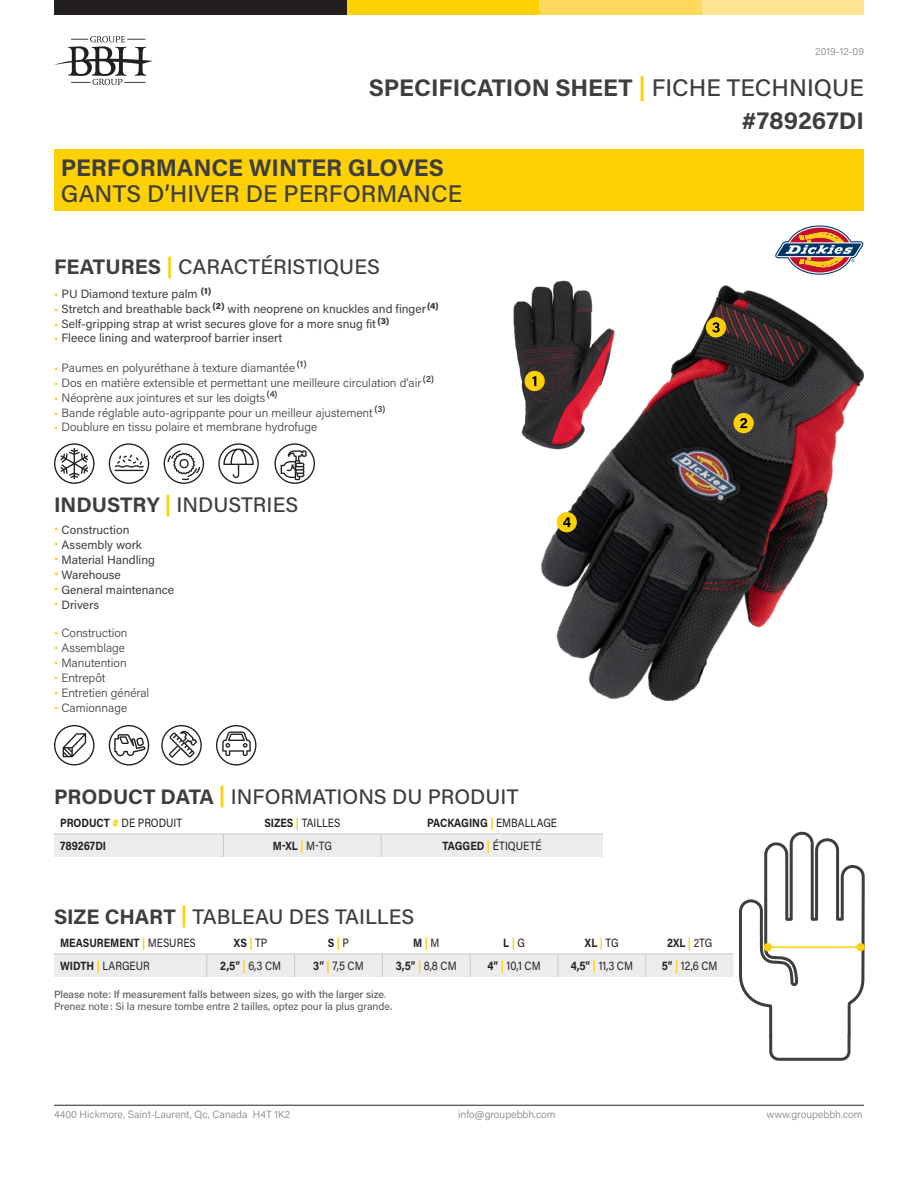
<style>
.page{position:relative;width:918px;height:1188px;background:#fff}
.page>*{position:absolute;margin:0;border:0;box-sizing:border-box;transform-origin:0 0}
.Nom_du_produit_-_Ang{font:700 24px "Acumin Pro";color:#3e3e3f}
.Nom_de_produit_-_Fra{font:500 24px "Acumin Pro";color:#3e3e3f}
.Sous-titre_-_Anglais{font:500 21px "Acumin Pro";color:#3e3e3f}
.t1{font:300 12px "Acumin Pro";color:#3e3e3f}
.t2{font:12px "Acumin Pro";color:#3e3e3f}
.Tableau_Anglais{font:12px "Acumin Pro";color:#231f20;scale:.86 1}
.Tableau_Anglais-2{font:700 12px "Acumin Pro";color:#231f20;scale:.86 1}
.Bas_de_Page{font:10.5px/12px "Acumin Pro";color:#57585a}
.t3{font:300 10.5px "Acumin Pro";color:#808285}
.s1{color:#fed006}
.s2{font-weight:500}
.s3{font-weight:700}
.s4{font-weight:700;color:#fed006}
.s5{font-weight:300;color:#fed006}
.s6{font-weight:400}
.s7{font-weight:300}
</style>
<div class="page">
<svg style="left:54px;top:36px;width:99px;height:49px"></svg>
<svg style="left:109px;top:725px;width:40px;height:40px"></svg>
<svg style="left:216px;top:725px;width:40px;height:40px"></svg>
<svg style="left:54px;top:725px;width:41px;height:40px"></svg>
<svg style="left:161px;top:725px;width:41px;height:40px"></svg>
<svg style="left:54px;top:443px;width:41px;height:41px"></svg>
<svg style="left:109px;top:443px;width:40px;height:41px"></svg>
<svg style="left:164px;top:443px;width:40px;height:41px"></svg>
<svg style="left:274px;top:443px;width:41px;height:41px"></svg>
<svg style="left:218px;top:443px;width:41px;height:41px"></svg>
<svg style="left:775px;top:225px;width:89px;height:50px"></svg>
<img style="left:513px;top:301px;width:12px;height:136px">
<img style="left:525px;top:280px;width:339px;height:421px">
<div style="left:54px;top:0;width:293px;height:15px;background:#231f20"></div>
<div style="left:347px;top:0;width:192px;height:15px;background:#fed006"></div>
<div style="left:702px;top:0;width:162px;height:15px;background:#ffe593"></div>
<div style="left:539px;top:0;width:163px;height:15px;background:#fed95c"></div>
<div style="left:54px;top:150px;width:810px;height:61px;background:#fed006"></div>
<div style="left:525px;top:371px;width:20px;height:20px;background:#fed006;border-radius:50%"></div>
<svg style="left:532px;top:376px;width:4px;height:10px"></svg>
<div style="left:706px;top:317px;width:20px;height:21px;background:#fed006;border-radius:50%"></div>
<svg style="left:712px;top:322px;width:8px;height:11px"></svg>
<hr style="left:54px;top:1105px;width:810px;height:1px;background:#57585a">
<div style="left:734px;top:413px;width:20px;height:20px;background:#fed006;border-radius:50%"></div>
<svg style="left:740px;top:418px;width:7px;height:10px"></svg>
<div style="left:557px;top:512px;width:20px;height:20px;background:#fed006;border-radius:50%"></div>
<svg style="left:563px;top:517px;width:8px;height:10px"></svg>
<svg style="left:54px;top:831px;width:811px;height:230px"></svg>
<p class="t3" style="left:815px;top:44px;width:50px">2019-12-09</p>
<h1 class="Nom_du_produit_-_Ang" style="left:369px;top:71px;width:497px">SPECIFICATION SHEET <span class="s1">|</span> <span class="s2">FICHE TECHNIQUE</span></h1>
<p class="Nom_du_produit_-_Ang" style="left:61px;top:151px;width:385px">PERFORMANCE WINTER GLOVES</p>
<p class="Nom_de_produit_-_Fra" style="left:61px;top:177px;width:403px">GANTS D’HIVER DE PERFORMANCE</p>
<h2 class="Sous-titre_-_Anglais" style="left:54px;top:252px;width:327px"><span class="s3">FEATURES</span> <span class="s4">|</span> CARACTÉRISTIQUES</h2>
<p class="t2" style="left:54px;top:286px;width:159px"><span class="s5">•</span> PU Diamond texture palm <sup>(1)</sup></p>
<p class="t2" style="left:54px;top:301px;width:386px"><span class="s5">•</span> Stretch and breathable back <sup>(2)</sup> with neoprene on knuckles and finger <sup>(4)</sup></p>
<p class="t2" style="left:54px;top:316px;width:337px"><span class="s5">•</span> Self-gripping strap at wrist secures glove for a more snug fit <sup>(3)</sup></p>
<p class="t2" style="left:54px;top:330px;width:230px"><span class="s5">•</span> Fleece lining and waterproof barrier insert</p>
<p class="t1" style="left:54px;top:359px;width:254px"><span class="s1">•</span> Paumes en polyuréthane à texture diamantée <sup>(1)</sup></p>
<p class="t1" style="left:54px;top:374px;width:382px"><span class="s1">•</span> Dos en matière extensible et permettant une meilleure circulation d’air <sup>(2)</sup></p>
<p class="t1" style="left:54px;top:389px;width:225px"><span class="s1">•</span> Néoprène aux jointures et sur les doigts <sup>(4)</sup></p>
<p class="t1" style="left:54px;top:404px;width:333px"><span class="s1">•</span> Bande réglable auto-agrippante pour un meilleur ajustement <sup>(3)</sup></p>
<p class="t1" style="left:54px;top:418px;width:265px"><span class="s1">•</span> Doublure en tissu polaire et membrane hydrofuge</p>
<h2 class="Sous-titre_-_Anglais" style="left:54px;top:490px;width:246px"><span class="s3">INDUSTRY</span> <span class="s4">|</span> INDUSTRIES</h2>
<p class="t2" style="left:54px;top:521px;width:77px"><span class="s1">•</span> Construction</p>
<p class="t2" style="left:54px;top:536px;width:90px"><span class="s1">•</span> Assembly work</p>
<p class="t2" style="left:54px;top:551px;width:103px"><span class="s1">•</span> Material Handling</p>
<p class="t2" style="left:54px;top:566px;width:68px"><span class="s1">•</span> Warehouse</p>
<p class="t2" style="left:54px;top:581px;width:122px"><span class="s1">•</span> General maintenance</p>
<p class="t2" style="left:54px;top:596px;width:47px"><span class="s1">•</span> Drivers</p>
<p class="t1" style="left:54px;top:625px;width:75px"><span class="s1">•</span> Construction</p>
<p class="t1" style="left:54px;top:640px;width:73px"><span class="s1">•</span> Assemblage</p>
<p class="t1" style="left:54px;top:655px;width:74px"><span class="s1">•</span> Manutention</p>
<p class="t1" style="left:54px;top:670px;width:53px"><span class="s1">•</span> Entrepôt</p>
<p class="t1" style="left:54px;top:685px;width:97px"><span class="s1">•</span> Entretien général</p>
<p class="t1" style="left:54px;top:700px;width:75px"><span class="s1">•</span> Camionnage</p>
<p class="Nom_du_produit_-_Ang" style="left:741px;top:103px;width:124px">#789267DI</p>
<p class="Sous-titre_-_Anglais" style="left:54px;top:782px;width:466px"><span class="s3">PRODUCT DATA</span> <span class="s4">|</span> INFORMATIONS DU PRODUIT</p>
<p class="Tableau_Anglais" style="left:60px;top:814px;width:144px"><span class="s3">PRODUCT</span> <span class="s4">#</span> DE PRODUIT</p>
<p class="Tableau_Anglais" style="left:264px;top:814px;width:90px"><span class="s3">SIZES</span> <span class="s4">|</span> TAILLES</p>
<p class="Tableau_Anglais-2" style="left:427px;top:814px;width:153px">PACKAGING <span class="s1">|</span> <span class="s6">EMBALLAGE</span></p>
<p class="Tableau_Anglais-2" style="left:60px;top:837px;width:55px">789267DI</p>
<p class="Tableau_Anglais-2" style="left:273px;top:837px;width:70px">M-XL <span class="s1">|</span> <span class="s6">M-TG</span></p>
<p class="Tableau_Anglais" style="left:443px;top:838px;width:117px"><span class="s3">TAGGED</span> <span class="s4">|</span> ÉTIQUETÉ</p>
<p class="Sous-titre_-_Anglais" style="left:54px;top:902px;width:362px"><span class="s3">SIZE CHART</span> <span class="s4">|</span> TABLEAU DES TAILLES</p>
<p class="Tableau_Anglais-2" style="left:60px;top:934px;width:159px">MEASUREMENT <span class="s1">|</span> <span class="s6">MESURES</span></p>
<p class="Tableau_Anglais-2" style="left:234px;top:934px;width:40px">XS <span class="s1">|</span> <span class="s6">TP</span></p>
<p class="Tableau_Anglais-2" style="left:328px;top:934px;width:26px">S <span class="s1">|</span> <span class="s6">P</span></p>
<p class="Tableau_Anglais-2" style="left:413px;top:934px;width:32px">M <span class="s1">|</span> <span class="s6">M</span></p>
<p class="Tableau_Anglais-2" style="left:503px;top:934px;width:27px">L <span class="s1">|</span> <span class="s6">G</span></p>
<p class="Tableau_Anglais-2" style="left:585px;top:934px;width:41px">XL <span class="s1">|</span> <span class="s6">TG</span></p>
<p class="Tableau_Anglais-2" style="left:667px;top:934px;width:54px">2XL <span class="s1">|</span> <span class="s6">2TG</span></p>
<p class="Tableau_Anglais" style="left:60px;top:958px;width:106px"><span class="s3">WIDTH</span> <span class="s4">|</span> LARGEUR</p>
<p class="Tableau_Anglais" style="left:220px;top:958px;width:72px"><span class="s3">2,5″</span> <span class="s4">|</span> 6,3 CM</p>
<p class="Tableau_Anglais" style="left:313px;top:958px;width:60px"><span class="s3">3″</span> <span class="s4">|</span> 7,5 CM</p>
<p class="Tableau_Anglais" style="left:396px;top:958px;width:72px"><span class="s3">3,5″</span> <span class="s4">|</span> 8,8 CM</p>
<p class="Tableau_Anglais" style="left:488px;top:958px;width:63px"><span class="s3">4″</span> <span class="s4">|</span> 10,1 CM</p>
<p class="Tableau_Anglais" style="left:571px;top:958px;width:74px"><span class="s3">4,5″</span> <span class="s4">|</span> 11,3 CM</p>
<p class="Tableau_Anglais" style="left:662px;top:958px;width:66px"><span class="s3">5″</span> <span class="s4">|</span> 12,6 CM</p>
<p class="Bas_de_Page" style="left:54px;top:988px;width:340px"><span class="s2">Please note: If measurement falls between sizes, go with the larger size</span><span class="s7">.<br></span>Prenez note: Si la mesure tombe entre 2 tailles, optez pour la plus grande.</p>
<p class="t3" style="left:54px;top:1107px;width:238px">4400 Hickmore, Saint-Laurent, Qc, Canada H4T 1K2</p>
<p class="t3" style="left:458px;top:1107px;width:99px">info@groupebbh.com</p>
<p class="t3" style="left:767px;top:1107px;width:97px">www.groupebbh.com</p>
</div>
